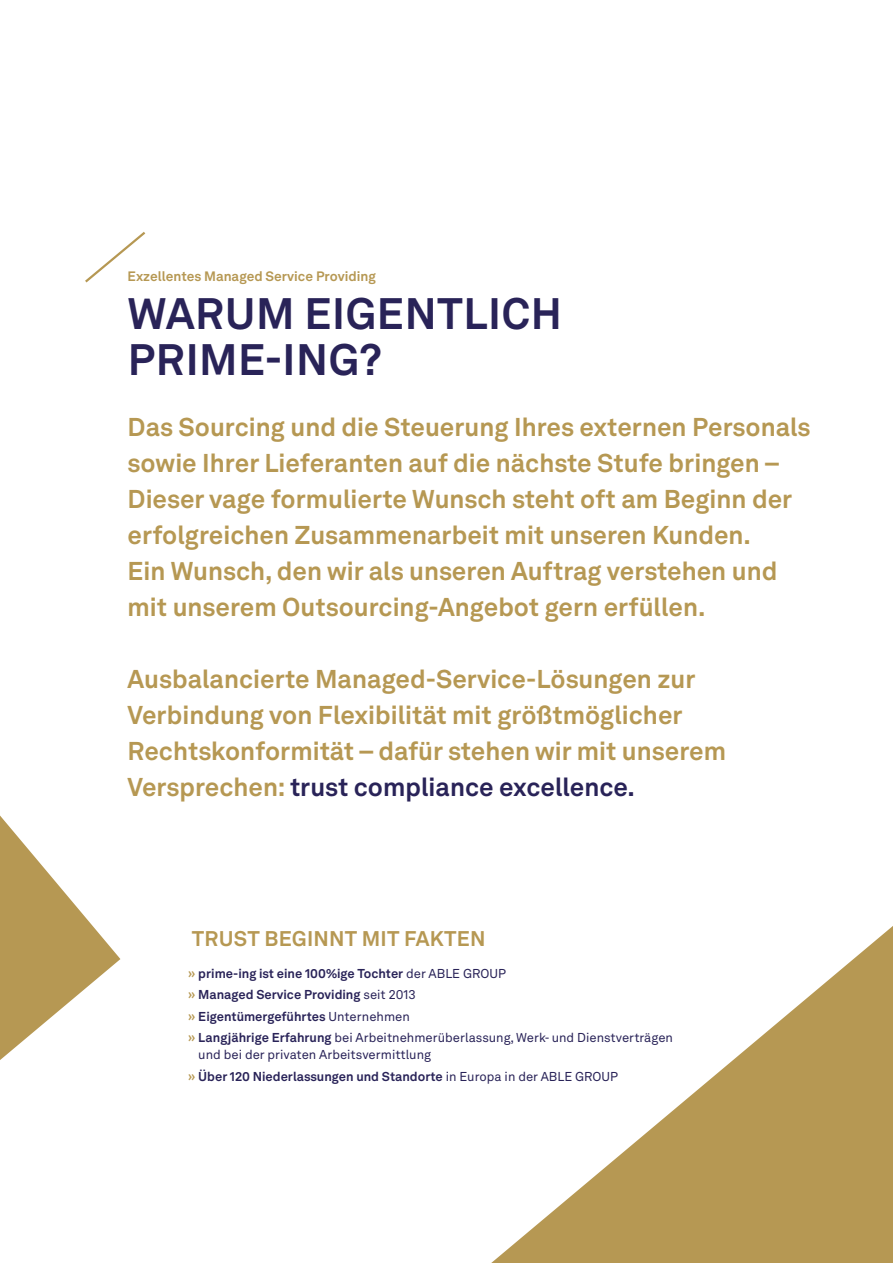
<style>
.page{position:relative;width:893px;height:1263px;background:#fff}
.page>*{position:absolute;margin:0;border:0;box-sizing:border-box;transform-origin:0 0}
.t1{font:700 43.5px/46.5px "Akkurat LL";letter-spacing:.01em;color:#292358}
.t2{font:700 25.5px/36px "Akkurat LL";color:#b69853}
.t3{font:700 21px "Akkurat LL";letter-spacing:.01em;color:#b69853}
.t4{font:700 13.5px "Akkurat LL";color:#b69853}
.t5{font:700 12.75px/21.5px "Akkurat LL";color:#292358}
.t6{font:12.75px/21.5px "Akkurat LL";color:#292358}
.s1{color:#292358}
.s2{color:#b69853}
.s3{font-weight:400}
.s4{font-weight:700;color:#b69853}
.s5{font-weight:700}
</style>
<div class="page">
<svg style="left:491px;top:926px;width:402px;height:337px"></svg>
<svg style="left:0;top:815px;width:120px;height:245px"></svg>
<svg style="left:85px;top:232px;width:61px;height:51px"></svg>
<p class="t4" style="left:128px;top:266px;width:250px">Exzellentes Managed Service Providing</p>
<h1 class="t1" style="left:128px;top:287px;width:436px">WARUM EIGENTLICH<br>PRIME-ING?</h1>
<p class="t2" style="left:128px;top:408px;width:684px">Das Sourcing und die Steuerung Ihres externen Personals sowie Ihrer Lieferanten auf die nächste Stufe bringen – Dieser vage formulierte Wunsch steht oft am Beginn der erfolgreichen Zusammenarbeit mit unseren Kunden.<br>Ein Wunsch, den wir als unseren Auftrag verstehen und mit unserem Outsourcing-Angebot gern erfüllen.</p>
<p class="t2" style="left:128px;top:660px;width:600px">Ausbalancierte Managed-Service-Lösungen zur Verbindung von Flexibilität mit größtmöglicher Rechtskonformität – dafür stehen wir mit unserem Versprechen: <span class="s1">trust compliance excellence.</span></p>
<p class="t3" style="left:192px;top:922px;width:295px">TRUST BEGINNT MIT FAKTEN</p>
<p class="t5" style="left:188px;top:962px;width:486px"><span class="s2">»</span> prime-ing ist eine 100%ige Tochter <span class="s3">der ABLE GROUP<br></span><span class="s2">»</span> Managed Service Providing <span class="s3">seit 2013<br></span><span class="s2">»</span> Eigentümergeführtes <span class="s3">Unternehmen<br></span><span class="s2">»</span> Langjährige Erfahrung <span class="s3">bei Arbeitnehmerüberlassung, Werk- und Dienstverträgen</span></p>
<p class="t6" style="left:188px;top:1043px;width:432px;text-indent:10px">und bei der privaten Arbeitsvermittlung<br><span class="s4">»</span> <span class="s5">Über 120 Niederlassungen und Standorte</span> in Europa in der ABLE GROUP</p>
</div>
